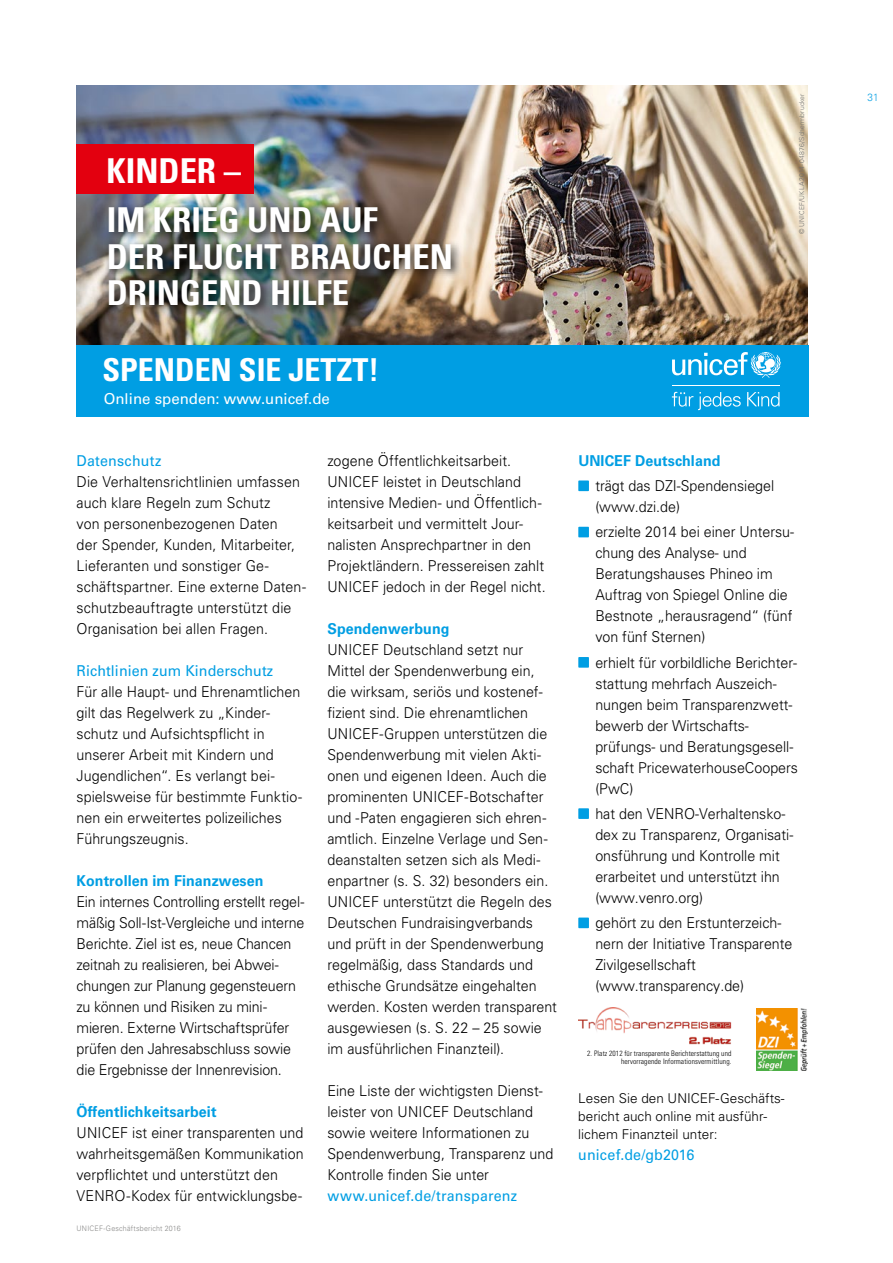
<style>
.page{position:relative;width:893px;height:1263px;background:#fff}
.page>*{position:absolute;margin:0;border:0;box-sizing:border-box;transform-origin:0 0}
.t1{font:700 condensed 34.2px/49.3px "Univers LT Std";color:#fff}
.t2{font:700 condensed 31.65px "Univers LT Std";color:#fff}
.t3{font:300 15px/21px "Univers LT Std";color:#000;scale:.95 1}
.t4{font:15px "Univers LT Std";letter-spacing:.005em;color:#009ee3;scale:.95 1}
.t5{font:700 15px "Univers LT Std";letter-spacing:.005em;color:#009ee3;scale:.95 1}
.t6{font:15px "Univers LT Std";color:#fff}
.t7{font:300 13.5px/18px "Univers LT Std";color:#000}
.t8{font:300 10.5px "Univers LT Std";color:#009ee3;scale:.95 1}
.t9{font:300 condensed 7.5px/7.5px "Univers LT Std";letter-spacing:.01em;color:#000;text-align:right}
.t10{font:300 7.5px "Univers LT Std";letter-spacing:.025em;color:#878786;scale:.95 1}
.t11{font:300 6.75px "Univers LT Std";letter-spacing:.025em;color:#6f6f6e}
</style>
<div class="page">
<img style="left:578px;top:1008px;width:154px;height:37px">
<div style="left:578px;top:480px;width:11px;height:11px;background:#009ee3"></div>
<div style="left:578px;top:527px;width:11px;height:10px;background:#009ee3"></div>
<div style="left:578px;top:657px;width:11px;height:11px;background:#009ee3"></div>
<div style="left:578px;top:808px;width:11px;height:11px;background:#009ee3"></div>
<div style="left:578px;top:917px;width:11px;height:11px;background:#009ee3"></div>
<img style="left:77px;top:85px;width:731px;height:260px">
<div style="left:77px;top:345px;width:732px;height:72px;background:#009ee3"></div>
<div style="left:77px;top:144px;width:177px;height:50px;background:#e3000f"></div>
<div style="left:104px;top:202px;width:358px;height:115px;background:#000;opacity:.75"></div>
<svg style="left:672px;top:392px;width:69px;height:18px"></svg>
<svg style="left:747px;top:392px;width:33px;height:15px"></svg>
<svg style="left:672px;top:352px;width:109px;height:26px"></svg>
<hr style="left:672px;top:385px;width:108px;height:1px;background:#fff">
<img style="left:757px;top:1008px;width:51px;height:63px">
<h1 class="t1" style="left:107px;top:146px;width:273px">KINDER –<br>IM KRIEG UND AUF</h1>
<h1 class="t1" style="left:107px;top:238px;width:348px;line-height:36.6px">DER FLUCHT BRAUCHEN<br>DRINGEND HILFE</h1>
<h2 class="t2" style="left:102px;top:351px;width:278px">SPENDEN SIE JETZT!</h2>
<p class="t6" style="left:104px;top:389px;width:228px">Online spenden: www.unicef.de</p>
<p class="t4" style="left:77px;top:452px;width:91px">Datenschutz</p>
<p class="t3" style="left:77px;top:471px;width:243px">Die Verhaltensrichtlinien umfassen auch klare Regeln zum Schutz<br>von personenbezogenen Daten<br>der Spender, Kunden, Mitarbeiter, Lieferanten und sonstiger Ge&shy;schäftspartner. Eine externe Daten&shy;schutzbeauftragte unterstützt die Organisation bei allen Fragen.</p>
<p class="t4" style="left:77px;top:662px;width:209px">Richtlinien zum Kinderschutz</p>
<p class="t3" style="left:77px;top:681px;width:239px">Für alle Haupt- und Ehrenamtlichen gilt das Regelwerk zu „Kinder&shy;schutz und Aufsichtspflicht in unserer Arbeit mit Kindern und<br>Jugendlichen“. Es verlangt bei&shy;spielsweise für bestimmte Funktio&shy;nen ein erweitertes polizeiliches<br>Führungszeugnis.</p>
<p class="t5" style="left:77px;top:872px;width:198px">Kontrollen im Finanzwesen</p>
<p class="t3" style="left:77px;top:891px;width:241px">Ein internes Controlling erstellt regel&shy;mäßig Soll-Ist-Vergleiche und interne Berichte. Ziel ist es, neue Chancen zeitnah zu realisieren, bei Abwei&shy;chungen zur Planung gegensteuern zu können und Risiken zu mini&shy;mieren. Externe Wirtschaftsprüfer prüfen den Jahresabschluss sowie die Ergebnisse der Innenrevision.</p>
<p class="t5" style="left:77px;top:1103px;width:149px">Öffentlichkeitsarbeit</p>
<p class="t3" style="left:77px;top:1122px;width:241px">UNICEF ist einer transparenten und wahrheitsgemäßen Kommunikation verpflichtet und unterstützt den VENRO-Kodex für entwicklungsbe-</p>
<p class="t10" style="left:77px;top:1223px;width:111px">UNICEF-Geschäftsbericht 2016</p>
<p class="t3" style="left:327px;top:450px;width:231px">zogene Öffentlichkeitsarbeit.<br>UNICEF leistet in Deutschland intensive Medien- und Öffentlich&shy;keitsarbeit und vermittelt Jour&shy;nalisten Ansprechpartner in den Projektländern. Pressereisen zahlt UNICEF jedoch in der Regel nicht.</p>
<p class="t5" style="left:327px;top:620px;width:130px">Spendenwerbung</p>
<p class="t3" style="left:327px;top:639px;width:243px">UNICEF Deutschland setzt nur Mittel der Spendenwerbung ein, die wirksam, seriös und kostenef&shy;fizient sind. Die ehrenamtlichen UNICEF-Gruppen unterstützen die Spendenwerbung mit vielen Akti&shy;onen und eigenen Ideen. Auch die prominenten UNICEF-Botschafter und -Paten engagieren sich ehren&shy;amtlich. Einzelne Verlage und Sen&shy;deanstalten setzen sich als Medi&shy;enpartner (s. S. 32) besonders ein.<br>UNICEF unterstützt die Regeln des Deutschen Fundraisingverbands und prüft in der Spendenwerbung regelmäßig, dass Standards und ethische Grundsätze eingehalten werden. Kosten werden transparent ausgewiesen (s. S. 22 – 25 sowie im ausführlichen Finanzteil).</p>
<p class="t3" style="left:327px;top:1080px;width:239px">Eine Liste der wichtigsten Dienst&shy;leister von UNICEF Deutschland sowie weitere Informationen zu<br>Spendenwerbung, Transparenz und<br>Kontrolle finden Sie unter</p>
<p class="t4" style="left:327px;top:1187px;width:201px">www.unicef.de/transparenz</p>
<p class="t11" style="left:798px;top:234px;width:142px;rotate:-90deg">© UNICEF/UKLA2014-04876/Schermbrucker</p>
<p class="t5" style="left:578px;top:452px;width:151px">UNICEF Deutschland</p>
<p class="t3" style="left:595px;top:475px;width:190px">trägt das DZI-Spendensiegel (www.dzi.de)</p>
<p class="t3" style="left:595px;top:522px;width:211px">erzielte 2014 bei einer Untersu&shy;chung des Analyse- und<br>Beratungshauses Phineo im<br>Auftrag von Spiegel Online die<br>Bestnote „herausragend“ (fünf von fünf Sternen)</p>
<p class="t3" style="left:595px;top:652px;width:215px">erhielt für vorbildliche Berichter&shy;stattung mehrfach Auszeich&shy;nungen beim Transparenzwett&shy;bewerb der Wirtschafts&shy;prüfungs- und Beratungsgesell&shy;schaft PricewaterhouseCoopers (PwC)</p>
<p class="t3" style="left:595px;top:803px;width:210px">hat den VENRO-Verhaltensko&shy;dex zu Transparenz, Organisati&shy;onsführung und Kontrolle mit erarbeitet und unterstützt ihn (www.venro.org)</p>
<p class="t3" style="left:595px;top:912px;width:209px">gehört zu den Erstunterzeich&shy;nern der Initiative Transparente<br>Zivilgesellschaft (www.transparency.de)</p>
<p class="t9" style="left:587px;top:1050px;width:146px">2. Platz 2012 für transparente Berichterstattung und hervorragende Informationsvermittlung.</p>
<p class="t7" style="left:578px;top:1089px;width:208px">Lesen Sie den UNICEF-Geschäfts&shy;bericht auch online mit ausführ&shy;lichem Finanzteil unter:</p>
<p class="t4" style="left:578px;top:1146px;width:124px">unicef.de/gb2016</p>
<p class="t8" style="left:867px;top:91px;width:13px">31</p>
</div>
